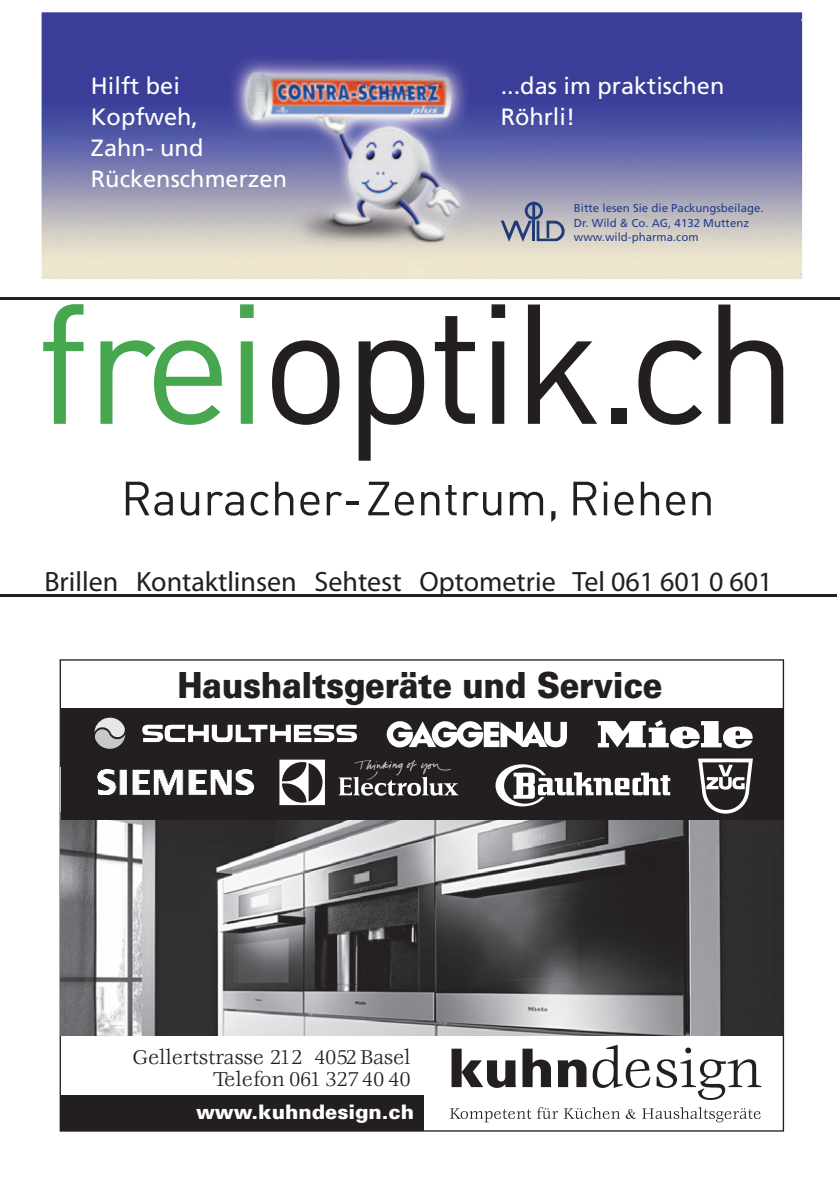
<style>
.page{position:relative;width:840px;height:1191px;background:#fff}
.page>*{position:absolute;margin:0;border:0;box-sizing:border-box;transform-origin:0 0}
.t1{font:900 36px "Univers";letter-spacing:-.01em;color:#231f20;scale:.9 1}
.t2{font:28px "Myriad Pro";color:#231f20}
.t3{font:23.6px/31px "Frutiger";color:#fff}
.t4{font:22px/22.2px "Veljovic";letter-spacing:-.01em;color:#231f20;text-align:right}
.t5{font:900 20px "Univers";color:#fff}
.t6{font:11.4px/13.8px "Frutiger";color:#253f8e}
</style>
<div class="page">
<hr style="left:0;top:298px;width:839px;height:2px;background:#231f20">
<svg style="left:100px;top:340px;width:122px;height:85px"></svg>
<svg style="left:240px;top:304px;width:13px;height:120px"></svg>
<svg style="left:272px;top:340px;width:67px;height:85px"></svg>
<svg style="left:358px;top:340px;width:66px;height:121px"></svg>
<svg style="left:434px;top:316px;width:40px;height:108px"></svg>
<svg style="left:491px;top:304px;width:14px;height:120px"></svg>
<svg style="left:527px;top:304px;width:70px;height:120px"></svg>
<div style="left:610px;top:408px;width:16px;height:16px;background:#231f20"></div>
<svg style="left:638px;top:340px;width:63px;height:85px"></svg>
<svg style="left:718px;top:304px;width:64px;height:120px"></svg>
<svg style="left:126px;top:482px;width:47px;height:33px"></svg>
<svg style="left:181px;top:492px;width:18px;height:23px"></svg>
<svg style="left:207px;top:492px;width:36px;height:23px"></svg>
<svg style="left:250px;top:492px;width:18px;height:23px"></svg>
<svg style="left:275px;top:482px;width:18px;height:33px"></svg>
<svg style="left:300px;top:492px;width:19px;height:23px"></svg>
<svg style="left:326px;top:492px;width:33px;height:23px"></svg>
<svg style="left:368px;top:482px;width:45px;height:33px"></svg>
<svg style="left:421px;top:492px;width:18px;height:23px"></svg>
<svg style="left:445px;top:485px;width:11px;height:30px"></svg>
<svg style="left:463px;top:492px;width:38px;height:23px"></svg>
<svg style="left:509px;top:492px;width:34px;height:23px"></svg>
<svg style="left:551px;top:511px;width:4px;height:11px"></svg>
<svg style="left:573px;top:482px;width:23px;height:33px"></svg>
<svg style="left:603px;top:492px;width:4px;height:23px"></svg>
<svg style="left:603px;top:481px;width:4px;height:4px"></svg>
<svg style="left:614px;top:492px;width:19px;height:23px"></svg>
<svg style="left:640px;top:482px;width:18px;height:33px"></svg>
<svg style="left:666px;top:492px;width:18px;height:23px"></svg>
<svg style="left:692px;top:492px;width:18px;height:23px"></svg>
<hr style="left:0;top:594px;width:836px;height:2px;background:#231f20">
<svg style="left:451px;top:1048px;width:64px;height:40px"></svg>
<svg style="left:522px;top:1048px;width:28px;height:39px"></svg>
<svg style="left:557px;top:1059px;width:29px;height:28px"></svg>
<svg style="left:592px;top:1044px;width:58px;height:44px"></svg>
<svg style="left:656px;top:1047px;width:105px;height:53px"></svg>
<div style="left:60px;top:1095px;width:364px;height:36px;background:#231f20"></div>
<img style="left:61px;top:819px;width:722px;height:216px">
<div style="left:61px;top:708px;width:722px;height:111px;background:#231f20"></div>
<svg style="left:449px;top:1107px;width:108px;height:15px"></svg>
<svg style="left:563px;top:1107px;width:72px;height:12px"></svg>
<svg style="left:642px;top:1107px;width:118px;height:15px"></svg>
<svg style="left:142px;top:724px;width:215px;height:18px"></svg>
<svg style="left:94px;top:717px;width:32px;height:32px"></svg>
<svg style="left:698px;top:758px;width:54px;height:55px"></svg>
<svg style="left:386px;top:721px;width:180px;height:26px"></svg>
<svg style="left:495px;top:764px;width:175px;height:42px"></svg>
<svg style="left:597px;top:720px;width:155px;height:29px"></svg>
<img style="left:97px;top:769px;width:157px;height:26px">
<svg style="left:279px;top:759px;width:46px;height:46px"></svg>
<svg style="left:338px;top:760px;width:120px;height:35px"></svg>
<img style="left:42px;top:12px;width:759px;height:267px">
<img style="left:219px;top:49px;width:263px;height:208px">
<svg style="left:500px;top:202px;width:64px;height:40px;background:#979bac"></svg>
<svg style="left:42px;top:297px;width:41px;height:127px"></svg>
<svg style="left:800px;top:12px;width:3px;height:9px"></svg>
<h3 class="t3" style="left:91px;top:70px;width:197px">Hilft bei<br>Kopfweh,<br>Zahn- und<br>Rückenschmerzen</h3>
<h3 class="t3" style="left:500px;top:70px;width:225px">...das im praktischen<br>Röhrli!</h3>
<p class="t6" style="left:573px;top:201px;width:191px">Bitte lesen Sie die Packungsbeilage.</p>
<p class="t6" style="left:573px;top:217px;width:177px">Dr. Wild &amp; Co. AG, 4132 Muttenz www.wild-pharma.com</p>
<h2 class="t2" style="left:44px;top:564px;width:729px">Brillen Kontaktlinsen Sehtest Optometrie Tel 061 601 0 601</h2>
<h1 class="t1" style="left:177px;top:663px;width:540px">Haushaltsgeräte und Service</h1>
<h3 class="t4" style="left:132px;top:1047px;width:280px">Gellertstrasse 212 4052Basel<br>Telefon 061 32740 40</h3>
<h3 class="t5" style="left:196px;top:1099px;width:219px">www.kuhndesign.ch</h3>
</div>
